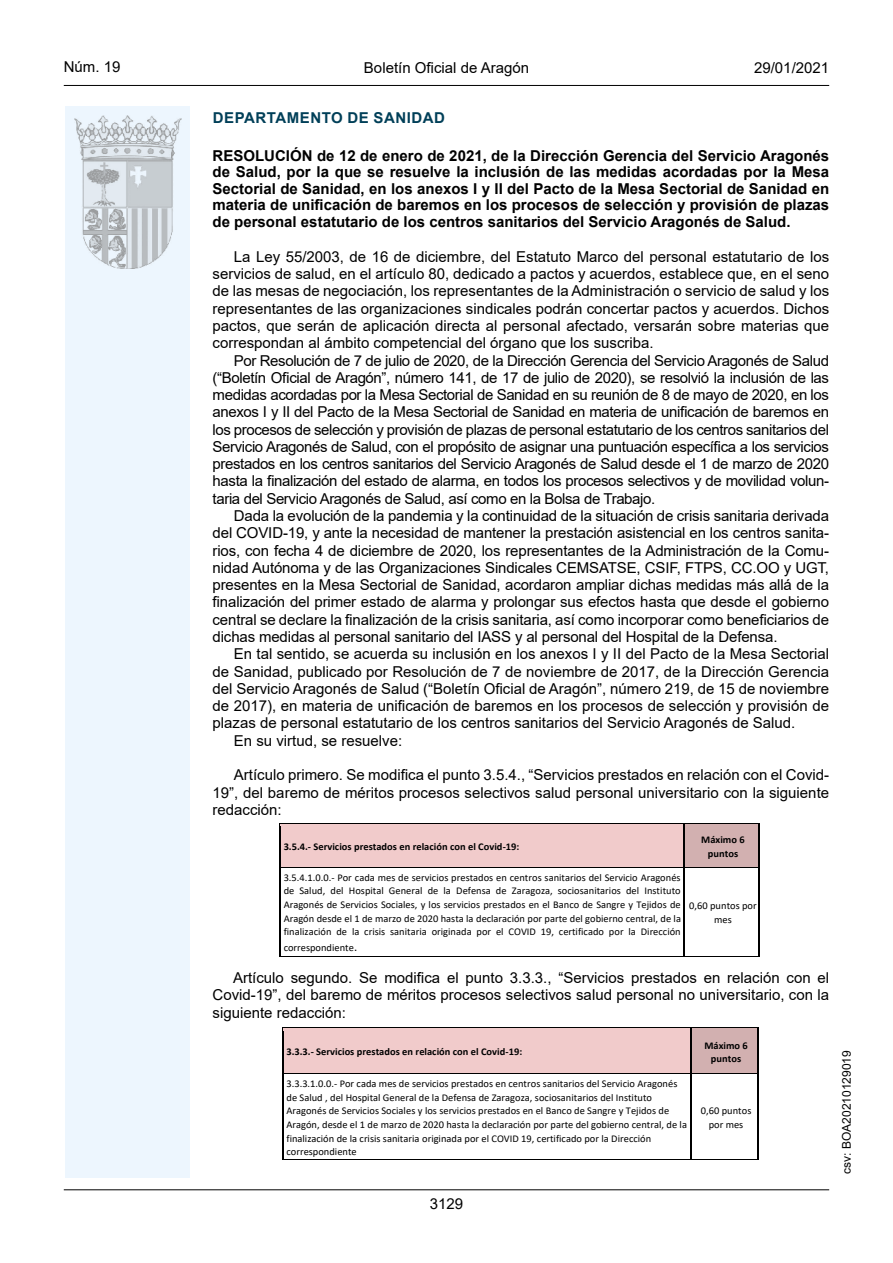
<style>
.page{position:relative;width:893px;height:1263px;background:#fff}
.page>*{position:absolute;margin:0;border:0;box-sizing:border-box;transform-origin:0 0}
.inicio_de_parrafo{font:15px/17.2px "Arial";color:#000;text-align:justify}
.Titulo_text{font:15px/16.5px "Arial Bold MT2";color:#000;text-align:justify}
.emisor_text{font:15px "Arial Bold MT2";letter-spacing:.035em;color:#003f58}
.t1{font:15px "Arial MT2";color:#000}
.t2{font:12px "Arial MT2";color:#000}
.t3{font:10.35px/13.6px "Ljhpvd Calibri";color:#000;text-align:justify}
.t4{font:10.35px/13.6px "Kwshbt Calibri";color:#000}
.t5{font:700 10.35px/13.6px "Kqnvws Calibri";letter-spacing:.005em;color:#000;text-align:center}
.t6{font:700 10.35px/13.6px "Ghmvgs Calibri";letter-spacing:.005em;color:#000;text-align:center}
.s1{font-family:"Arial";font-weight:700}
.s2{font-size:12.45px}
</style>
<div class="page">
<hr style="left:64px;top:1189px;width:765px;height:1px;background:#000">
<hr style="left:64px;top:85px;width:765px;height:1px;background:#000">
<div style="left:65px;top:106px;width:125px;height:1072px;background:#edf6fe"></div>
<img style="left:75px;top:115px;width:106px;height:153px">
<div style="left:281px;top:824px;width:403px;height:43px;background:#f1cbcb"></div>
<div style="left:685px;top:824px;width:73px;height:43px;background:#d2b0b0"></div>
<hr style="left:281px;top:823px;width:403px;height:1px;background:#000">
<hr style="left:685px;top:823px;width:73px;height:1px;background:#000">
<hr style="left:280px;top:827px;width:1px;height:40px;background:#000">
<hr style="left:684px;top:827px;width:1px;height:40px;background:#000">
<hr style="left:758px;top:827px;width:1px;height:40px;background:#000">
<hr style="left:281px;top:867px;width:403px;height:1px;background:#000">
<hr style="left:685px;top:867px;width:73px;height:1px;background:#000">
<hr style="left:280px;top:871px;width:1px;height:84px;background:#000">
<hr style="left:281px;top:955px;width:403px;height:1px;background:#000">
<hr style="left:684px;top:871px;width:1px;height:84px;background:#000">
<hr style="left:685px;top:955px;width:73px;height:1px;background:#000">
<hr style="left:758px;top:871px;width:1px;height:84px;background:#000">
<div style="left:283px;top:1028px;width:408px;height:45px;background:#f1cbcb"></div>
<div style="left:692px;top:1028px;width:66px;height:45px;background:#d2b0b0"></div>
<hr style="left:283px;top:1027px;width:408px;height:1px;background:#000">
<hr style="left:692px;top:1027px;width:66px;height:1px;background:#000">
<hr style="left:282px;top:1031px;width:1px;height:42px;background:#000">
<hr style="left:691px;top:1031px;width:1px;height:42px;background:#000">
<hr style="left:758px;top:1031px;width:1px;height:42px;background:#000">
<hr style="left:283px;top:1073px;width:408px;height:1px;background:#000">
<hr style="left:692px;top:1073px;width:66px;height:1px;background:#000">
<hr style="left:282px;top:1077px;width:1px;height:82px;background:#000">
<hr style="left:283px;top:1159px;width:408px;height:1px;background:#000">
<hr style="left:691px;top:1077px;width:1px;height:82px;background:#000">
<hr style="left:692px;top:1159px;width:66px;height:1px;background:#000">
<hr style="left:758px;top:1077px;width:1px;height:82px;background:#000">
<p class="t1" style="left:64px;top:57px;width:58px">Núm. 19</p>
<p class="inicio_de_parrafo" style="left:364px;top:59px;width:167px">Boletín Oficial de Aragón</p>
<p class="t1" style="left:754px;top:57px;width:77px">29/01/2021</p>
<h5 class="emisor_text" style="left:213px;top:107px;width:234px">DEPARTAMENTO DE SANIDAD</h5>
<p class="Titulo_text" style="left:213px;top:147px;width:618px">RESOLUCIÓN de 12 de enero de 2021, de la Dirección Gerencia del Servicio Aragonés de Salud, por la que se resuelve la inclusión de las medidas acordadas por la Mesa Sectorial de Sanidad, en los anexos I y II del Pacto de la Mesa Sectorial de Sanidad en <span class="s1">materia de unificación de baremos en los procesos de selección y provisión de plazas </span>de personal estatutario de los centros sanitarios del Servicio Aragonés de Salud.</p>
<p class="inicio_de_parrafo" style="left:213px;top:248px;width:618px;text-indent:21px">La Ley 55/2003, de 16 de diciembre, del Estatuto Marco del personal estatutario de los servicios de salud, en el artículo 80, dedicado a pactos y acuerdos, establece que, en el seno de las mesas de negociación, los representantes de la Administración o servicio de salud y los representantes de las organizaciones sindicales podrán concertar pactos y acuerdos. Dichos pactos, que serán de aplicación directa al personal afectado, versarán sobre materias que correspondan al ámbito competencial del órgano que los suscriba.</p>
<p class="inicio_de_parrafo" style="left:213px;top:351px;width:618px;text-indent:21px">Por Resolución de 7 de julio de 2020, de la Dirección Gerencia del Servicio Aragonés de Salud (“Boletín Oficial de Aragón”, número 141, de 17 de julio de 2020), se resolvió la inclusión de las medidas acordadas por la Mesa Sectorial de Sanidad en su reunión de 8 de mayo de 2020, en los anexos I y II del Pacto de la Mesa Sectorial de Sanidad en materia de unificación de baremos en los procesos de selección y provisión de plazas de personal estatutario de los centros sanitarios del Servicio Aragonés de Salud, con el propósito de asignar una puntuación específica a los servicios prestados en los centros sanitarios del Servicio Aragonés de Salud desde el 1 de marzo de 2020 hasta la finalización del estado de alarma, en todos los procesos selectivos y de movilidad volun&shy;taria del Servicio Aragonés de Salud, así como en la Bolsa de Trabajo.</p>
<p class="inicio_de_parrafo" style="left:213px;top:507px;width:618px;text-indent:21px">Dada la evolución de la pandemia y la continuidad de la situación de crisis sanitaria derivada del COVID-19, y ante la necesidad de mantener la prestación asistencial en los centros sanita&shy;rios, con fecha 4 de diciembre de 2020, los representantes de la Administración de la Comu&shy;nidad Autónoma y de las Organizaciones Sindicales CEMSATSE, CSIF, FTPS, CC.OO y UGT, presentes en la Mesa Sectorial de Sanidad, acordaron ampliar dichas medidas más allá de la finalización del primer estado de alarma y prolongar sus efectos hasta que desde el gobierno central se declare la finalización de la crisis sanitaria, así como incorporar como beneficiarios de dichas medidas al personal sanitario del IASS y al personal del Hospital de la Defensa.</p>
<p class="inicio_de_parrafo" style="left:213px;top:645px;width:618px;text-indent:21px">En tal sentido, se acuerda su inclusión en los anexos I y II del Pacto de la Mesa Sectorial de Sanidad, publicado por Resolución de 7 de noviembre de 2017, de la Dirección Gerencia del Servicio Aragonés de Salud (“Boletín Oficial de Aragón”, número 219, de 15 de noviembre de 2017), en materia de unificación de baremos en los procesos de selección y provisión de plazas de personal estatutario de los centros sanitarios del Servicio Aragonés de Salud.</p>
<p class="inicio_de_parrafo" style="left:234px;top:732px;width:170px">En su virtud, se resuelve:</p>
<p class="inicio_de_parrafo" style="left:213px;top:766px;width:618px;text-indent:21px">Artículo primero. Se modifica el punto 3.5.4., “Servicios prestados en relación con el Covid-19”, del baremo de méritos procesos selectivos salud personal universitario con la siguiente redacción:</p>
<p class="t5" style="left:284px;top:840px;width:237px">3.5.4.- Servicios prestados en relación con el Covid-19:</p>
<p class="t5" style="left:701px;top:833px;width:45px">Máximo 6 puntos</p>
<p class="t3" style="left:284px;top:870px;width:399px">3.5.4.1.0.0.- Por cada mes de servicios prestados en centros sanitarios del Servicio Aragonés de Salud, del Hospital General de la Defensa de Zaragoza, sociosanitarios del Instituto Aragonés de Servicios Sociales, y los servicios prestados en el Banco de Sangre y Tejidos de Aragón desde el 1 de marzo de 2020 hasta la declaración por parte del gobierno central, de la finalización de la crisis sanitaria originada por el COVID 19, certificado por la Dirección</p>
<p class="t3" style="left:284px;top:940px;width:75px">correspondiente<span class="s2">.</span></p>
<p class="t3" style="left:689px;top:899px;width:69px;text-align:center">0,60 puntos por mes</p>
<p class="inicio_de_parrafo" style="left:213px;top:969px;width:618px;text-indent:20px">Artículo segundo. Se modifica el punto 3.3.3., “Servicios prestados en relación con el Covid-19”, del baremo de méritos procesos selectivos salud personal no universitario, con la siguiente redacción:</p>
<p class="t6" style="left:287px;top:1045px;width:237px">3.3.3.- Servicios prestados en relación con el Covid-19:</p>
<p class="t6" style="left:704px;top:1038px;width:45px">Máximo 6 puntos</p>
<p class="t4" style="left:287px;top:1076px;width:402px">3.3.3.1.0.0.- Por cada mes de servicios prestados en centros sanitarios del Servicio Aragonés de Salud , del Hospital General de la Defensa de Zaragoza, sociosanitarios del Instituto Aragonés de Servicios Sociales y los servicios prestados en el Banco de Sangre y Tejidos de Aragón, desde el 1 de marzo de 2020 hasta la declaración por parte del gobierno central, de la finalización de la crisis sanitaria originada por el COVID 19, certificado por la Dirección correspondiente</p>
<p class="t4" style="left:701px;top:1104px;width:52px;text-align:center">0,60 puntos por mes</p>
<p class="t1" style="left:430px;top:1193px;width:35px">3129</p>
<p class="t2" style="left:838px;top:1174px;width:125px;rotate:-90deg">csv: BOA20210129019</p>
</div>
